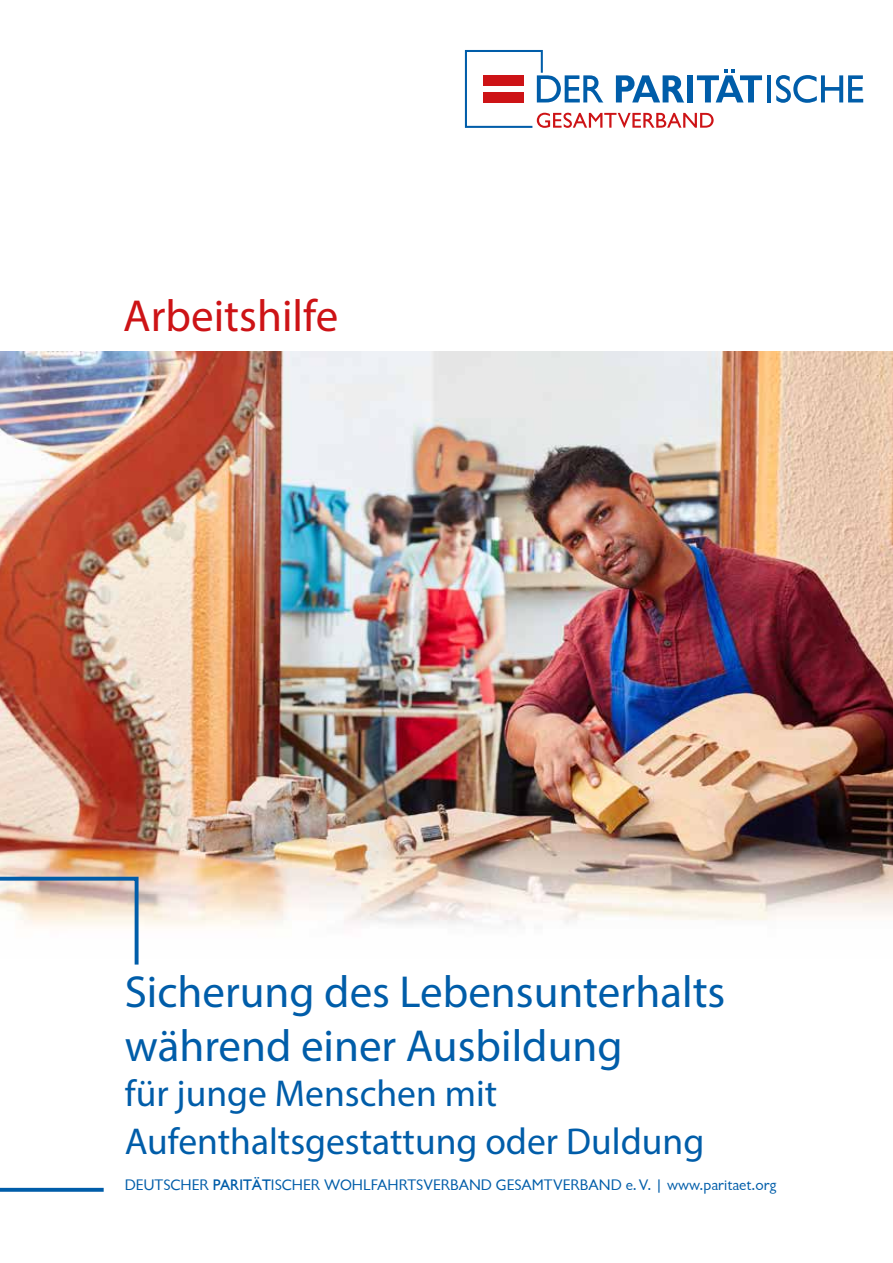
<style>
.page{position:relative;width:893px;height:1263px;background:#fff}
.page>*{position:absolute;margin:0;border:0;box-sizing:border-box;transform-origin:0 0}
.t1{font:45px/54px "Myriad Pro";color:#005da9}
.t2{font:45px "Myriad Pro";color:#cd1316}
.t3{font:37.5px/48.6px "Myriad Pro";color:#005da9}
.t4{font:15.75px "Chantilly";color:#005da9}
.s1{font-weight:500}
</style>
<div class="page">
<img style="left:0;top:351px;width:893px;height:575px">
<hr style="left:767px;top:75px;width:4px;height:27px;background:#005da9">
<svg style="left:776px;top:75px;width:87px;height:28px"></svg>
<svg style="left:465px;top:50px;width:297px;height:78px"></svg>
<svg style="left:0;top:877px;width:139px;height:315px"></svg>
<h1 class="t2" style="left:123px;top:288px;width:216px">Arbeitshilfe</h1>
<h1 class="t1" style="left:125px;top:964px;width:602px">Sicherung des Lebensunterhalts während einer Ausbildung</h1>
<h2 class="t3" style="left:125px;top:1068px;width:581px">für junge Menschen mit<br>Aufenthaltsgestattung oder Duldung</h2>
<p class="t4" style="left:125px;top:1176px;width:653px">DEUTSCHER <span class="s1">PARITÄT</span>ISCHER WOHLFAHRTSVERBAND GESAMTVERBAND e.V. | www.paritaet.org</p>
</div>
